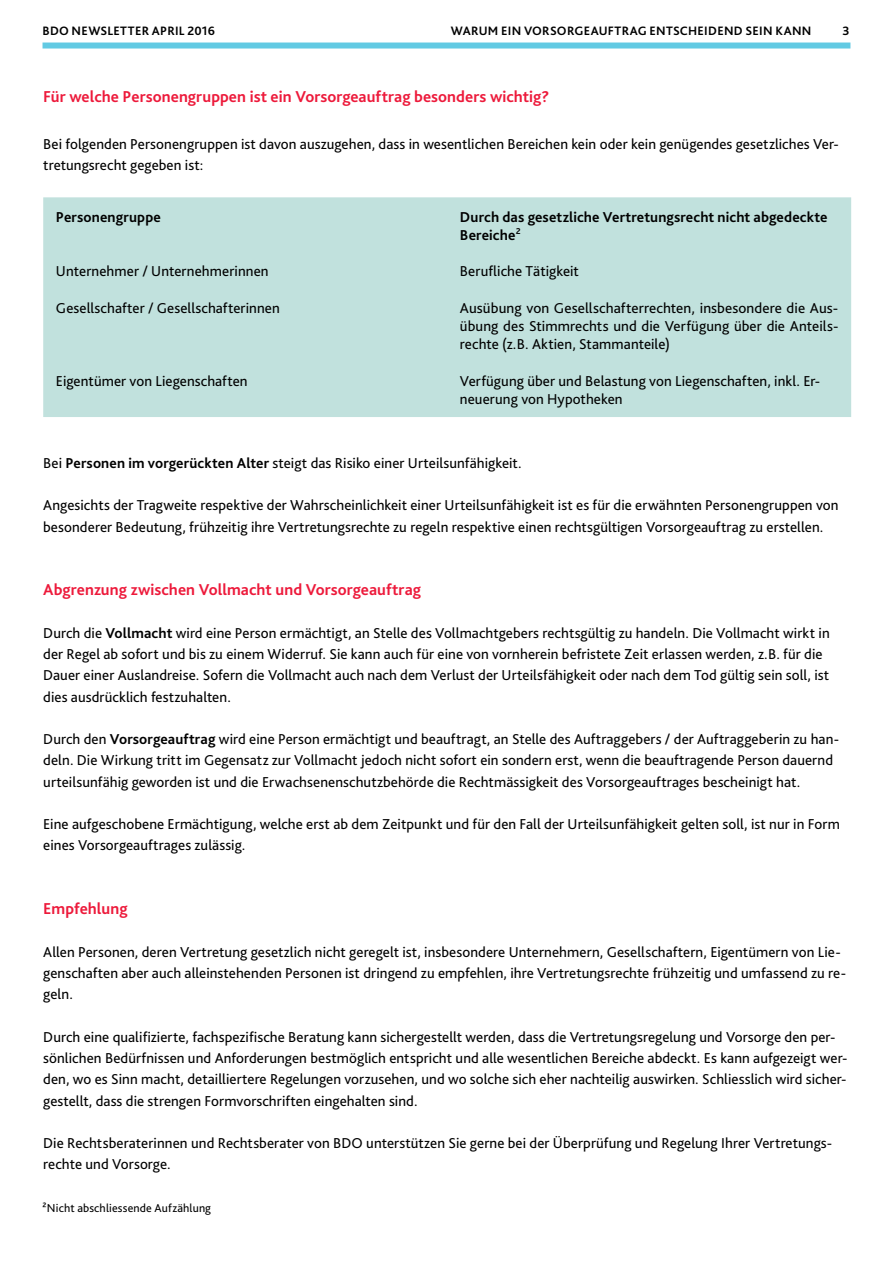
<style>
.page{position:relative;width:893px;height:1263px;background:#fff}
.page>*{position:absolute;margin:0;border:0;box-sizing:border-box;transform-origin:0 0}
.t1{font:700 16.5px "Bliss Pro";letter-spacing:.005em;color:#ed1a3b}
.t2{font:15px/21.3px "Bliss Pro";letter-spacing:.005em;color:#000}
.t3{font:700 15px/18px "Bliss Pro";letter-spacing:.01em;color:#000}
.t4{font:700 12.75px "Bliss Pro";letter-spacing:.02em;color:#000}
.t5{font:12px "Bliss Pro";letter-spacing:.015em;color:#000}
.s1{font-weight:400}
.s2{font-weight:700}
</style>
<div class="page">
<div style="left:43px;top:43px;width:807px;height:6px;background:#62cae3"></div>
<div style="left:43px;top:197px;width:808px;height:220px;background:#c1e1dd"></div>
<p class="t4" style="left:43px;top:23px;width:174px">BDO newsletter april 2016</p>
<p class="t4" style="left:451px;top:23px;width:362px">waru m ein vorsorgeauftrag entscheidend sein kann</p>
<p class="t4" style="left:843px;top:23px;width:9px">3</p>
<p class="t1" style="left:43px;top:86px;width:508px">Für welche Personengruppen ist ein Vorsorgeauftrag besonders wichtig?</p>
<p class="t2" style="left:43px;top:133px;width:797px">Bei folgenden Personengruppen ist davon auszugehen, dass in wesentlichen Bereichen kein oder kein genügendes gesetzliches Ver&shy;tretungsrecht gegeben ist:</p>
<p class="t3" style="left:56px;top:207px;width:106px">Personengruppe</p>
<p class="t3" style="left:460px;top:207px;width:369px">Durch das gesetzliche Vertretungsrecht nicht abgedeckte<br>Bereiche<span class="s1">²</span></p>
<p class="t2" style="left:56px;top:260px;width:214px">Unternehmer / Unternehmerinnen</p>
<p class="t2" style="left:460px;top:260px;width:121px">Berufliche Tätigkeit</p>
<p class="t2" style="left:56px;top:297px;width:225px">Gesellschafter / Gesellschafterinnen</p>
<p class="t2" style="left:460px;top:299px;width:380px;line-height:18px;text-align:justify">Ausübung von Gesellschafterrechten, insbesondere die Aus&shy;übung des Stimmrechts und die Verfügung über die Anteils&shy;rechte (z.B. Aktien, Stammanteile)</p>
<p class="t2" style="left:56px;top:370px;width:193px">Eigentümer von Liegenschaften</p>
<p class="t2" style="left:460px;top:372px;width:362px;line-height:18px">Verfügung über und Belastung von Liegenschaften, inkl. Er&shy;neuerung von Hypotheken</p>
<p class="t2" style="left:43px;top:452px;width:480px">Bei <span class="s2">Personen im vorgerückten Alter</span> steigt das Risiko einer Urteilsunfähigkeit.</p>
<p class="t2" style="left:43px;top:494px;width:797px">Angesichts der Tragweite respektive der Wahrscheinlichkeit einer Urteilsunfähigkeit ist es für die erwähnten Personengruppen von besonderer Bedeutung, frühzeitig ihre Vertretungsrechte zu regeln respektive einen rechtsgültigen Vorsorgeauftrag zu erstellen.</p>
<p class="t1" style="left:43px;top:579px;width:379px">Abgrenzung zwischen Vollmacht und Vorsorgeauftrag</p>
<p class="t2" style="left:43px;top:622px;width:788px">Durch die <span class="s2">Vollmacht</span> wird eine Person ermächtigt, an Stelle des Vollmachtgebers rechtsgültig zu handeln. Die Vollmacht wirkt in der Regel ab sofort und bis zu einem Widerruf. Sie kann auch für eine von vornherein befristete Zeit erlassen werden, z.B. für die Dauer einer Auslandreise. Sofern die Vollmacht auch nach dem Verlust der Urteilsfähigkeit oder nach dem Tod gültig sein soll, ist dies ausdrücklich festzuhalten.</p>
<p class="t2" style="left:43px;top:728px;width:797px">Durch den <span class="s2">Vorsorgeauftrag</span> wird eine Person ermächtigt und beauftragt, an Stelle des Auftraggebers / der Auftraggeberin zu han&shy;deln. Die Wirkung tritt im Gegensatz zur Vollmacht jedoch nicht sofort ein sondern erst, wenn die beauftragende Person dauernd urteilsunfähig geworden ist und die Erwachsenenschutzbehörde die Rechtmässigkeit des Vorsorgeauftrages bescheinigt hat.</p>
<p class="t2" style="left:43px;top:813px;width:798px">Eine aufgeschobene Ermächtigung, welche erst ab dem Zeitpunkt und für den Fall der Urteilsunfähigkeit gelten soll, ist nur in Form eines Vorsorgeauftrages zulässig.</p>
<p class="t1" style="left:43px;top:898px;width:86px">Empfehlung</p>
<p class="t2" style="left:43px;top:941px;width:804px">Allen Personen, deren Vertretung gesetzlich nicht geregelt ist, insbesondere Unternehmern, Gesellschaftern, Eigentümern von Lie&shy;genschaften aber auch alleinstehenden Personen ist dringend zu empfehlen, ihre Vertretungsrechte frühzeitig und umfassend zu re&shy;geln.</p>
<p class="t2" style="left:43px;top:1026px;width:806px">Durch eine qualifizierte, fachspezifische Beratung kann sichergestellt werden, dass die Vertretungsregelung und Vorsorge den per&shy;sönlichen Bedürfnissen und Anforderungen bestmöglich entspricht und alle wesentlichen Bereiche abdeckt. Es kann aufgezeigt wer&shy;den, wo es Sinn macht, detailliertere Regelungen vorzusehen, und wo solche sich eher nachteilig auswirken. Schliesslich wird sicher&shy;gestellt, dass die strengen Formvorschriften eingehalten sind.</p>
<p class="t2" style="left:43px;top:1132px;width:791px">Die Rechtsberaterinnen und Rechtsberater von BDO unterstützen Sie gerne bei der Überprüfung und Regelung Ihrer Vertretungs&shy;rechte und Vorsorge.</p>
<p class="t5" style="left:43px;top:1200px;width:170px">²Nicht abschliessende Aufzählung</p>
</div>
